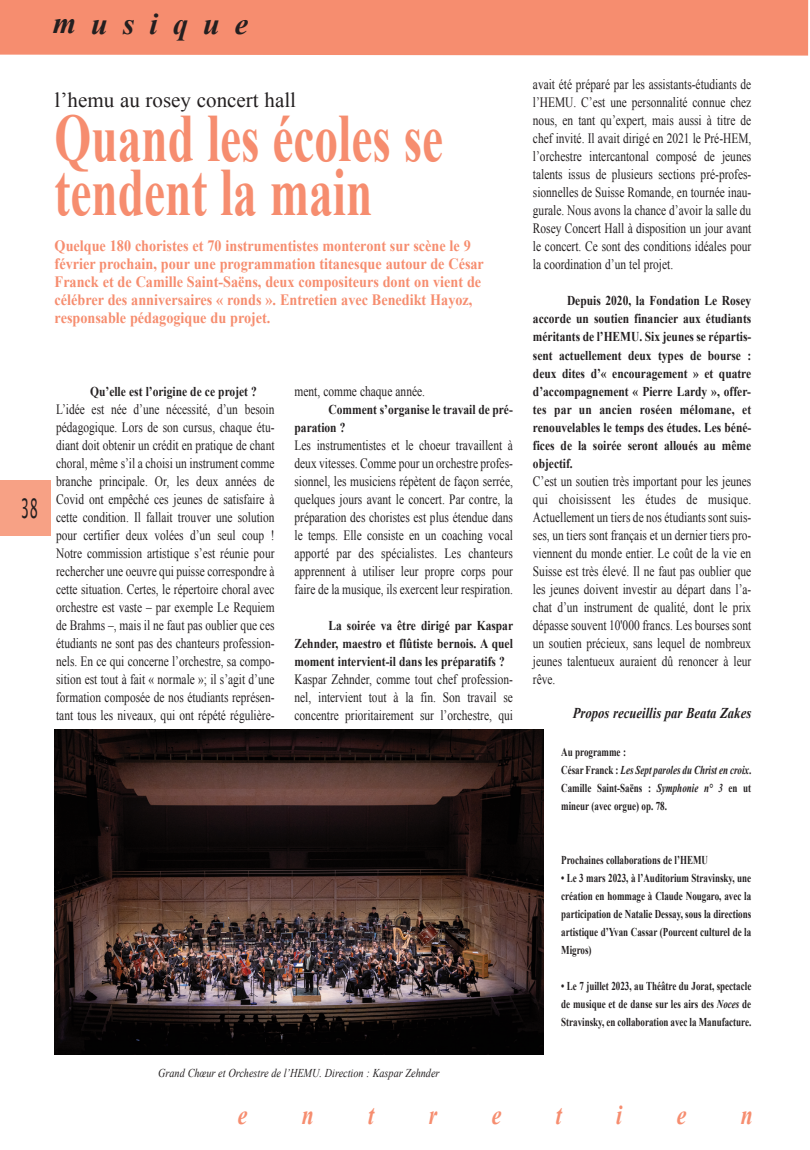
<style>
.page{position:relative;width:810px;height:1150px;background:#fff}
.page>*{position:absolute;margin:0;border:0;box-sizing:border-box;transform-origin:0 0}
.t1{font:700 67.5px/54px "Times New Roman";color:#f68d6f;scale:.7 1}
.t2{font:italic 700 30px "Times New Roman";letter-spacing:.5em;color:#231f20}
.t3{font:italic 700 27px "Times New Roman";color:#f68d6f;scale:.8 1}
.t4{font:27px "Lucida Grande";color:#231f20;scale:.5 1}
.t5{font:21px "Times New Roman";color:#231f20}
.t6{font:700 15.75px/18px "Times New Roman";color:#f68d6f;scale:.9 1}
.t7{font:italic 700 15px "Times New Roman";color:#231f20;scale:.85 1}
.t8{font:14.25px/18px "Times New Roman";color:#231f20;text-align:justify;scale:.8 1}
.t9{font:700 13.5px/18px "Times New Roman";color:#231f20;text-align:justify;scale:.85 1}
.t10{font:700 12px/18px "Times New Roman";color:#231f20;text-align:justify;scale:.75 1}
.t11{font:italic 12px "Times New Roman";color:#231f20;scale:.85 1}
.s1{font-style:italic}
</style>
<div class="page">
<div style="left:0;top:480px;width:50px;height:55px;background:#f7a185"></div>
<div style="left:0;top:0;width:807px;height:56px;background:#f68d6f"></div>
<img style="left:55px;top:729px;width:488px;height:325px">
<h2 class="t2" style="left:53px;top:7px;width:197px">musique</h2>
<h3 class="t5" style="left:55px;top:89px;width:243px">l’hemu au rosey concert hall</h3>
<h1 class="t1" style="left:55px;top:112px;width:556px">Quand les écoles se tendent la main</h1>
<p class="t6" style="left:55px;top:237px;width:478px">Quelque 180 choristes et 70 instrumentistes monteront sur scène le 9 février prochain, pour une programmation titanesque autour de César Franck et de Camille Saint-Saëns, deux compositeurs dont on vient de célébrer des anniversaires « ronds ». Entretien avec Benedikt Hayoz, responsable pédagogique du projet.</p>
<h3 class="t4" style="left:21px;top:492px;width:36px">38</h3>
<p class="t9" style="left:90px;top:382px;width:197px">Qu’elle est l’origine de ce projet ?</p>
<p class="t8" style="left:56px;top:400px;width:274px">L’idée est née d’une nécessité, d’un besoin pédagogique. Lors de son cursus, chaque étu&shy;diant doit obtenir un crédit en pratique de chant choral, même s’il a choisi un instrument comme branche principale. Or, les deux années de Covid ont empêché ces jeunes de satisfaire à cette condition. Il fallait trouver une solution pour certifier deux volées d’un seul coup !<br>Notre commission artistique s’est réunie pour rechercher une oeuvre qui puisse correspondre à cette situation. Certes, le répertoire choral avec orchestre est vaste – par exemple Le Requiem de Brahms –, mais il ne faut pas oublier que ces étudiants ne sont pas des chanteurs profession&shy;nels. En ce qui concerne l’orchestre, sa compo&shy;sition est tout à fait « normale »; il s’agit d’une formation composée de nos étudiants représen&shy;tant tous les niveaux, qui ont répété régulière-</p>
<p class="t8" style="left:294px;top:382px;width:164px">ment, comme chaque année.</p>
<p class="t9" style="left:294px;top:400px;width:258px;text-indent:34px">Comment s’organise le travail de pré&shy;paration ?</p>
<p class="t8" style="left:294px;top:436px;width:274px">Les instrumentistes et le choeur travaillent à deux vitesses. Comme pour un orchestre profes&shy;sionnel, les musiciens répètent de façon serrée, quelques jours avant le concert. Par contre, la préparation des choristes est plus étendue dans le temps. Elle consiste en un coaching vocal apporté par des spécialistes. Les chanteurs apprennent à utiliser leur propre corps pour faire de la musique, ils exercent leur respiration.</p>
<p class="t9" style="left:294px;top:616px;width:258px;text-indent:34px">La soirée va être dirigé par Kaspar Zehnder, maestro et flûtiste bernois. A quel moment intervient-il dans les préparatifs ?</p>
<p class="t8" style="left:294px;top:670px;width:274px">Kaspar Zehnder, comme tout chef profession&shy;nel, intervient tout à la fin. Son travail se concentre prioritairement sur l’orchestre, qui</p>
<p class="t8" style="left:532px;top:76px;width:274px">avait été préparé par les assistants-étudiants de l’HEMU. C’est une personnalité connue chez nous, en tant qu’expert, mais aussi à titre de chef invité. Il avait dirigé en 2021 le Pré-HEM, l’orchestre intercantonal composé de jeunes talents issus de plusieurs sections pré-profes&shy;sionnelles de Suisse Romande, en tournée inau&shy;gurale. Nous avons la chance d’avoir la salle du Rosey Concert Hall à disposition un jour avant le concert. Ce sont des conditions idéales pour la coordination d’un tel projet.</p>
<p class="t9" style="left:532px;top:292px;width:258px;text-indent:34px">Depuis 2020, la Fondation Le Rosey accorde un soutien financier aux étudiants méritants de l’HEMU. Six jeunes se répartis&shy;sent actuellement deux types de bourse : deux dites d’« encouragement » et quatre d’accompagnement « Pierre Lardy », offer&shy;tes par un ancien roséen mélomane, et renouvelables le temps des études. Les béné&shy;fices de la soirée seront alloués au même objectif.</p>
<p class="t8" style="left:532px;top:472px;width:274px">C’est un soutien très important pour les jeunes qui choisissent les études de musique.<br>Actuellement un tiers de nos étudiants sont suis&shy;ses, un tiers sont français et un dernier tiers pro&shy;viennent du monde entier. Le coût de la vie en Suisse est très élevé. Il ne faut pas oublier que les jeunes doivent investir au départ dans l’a&shy;chat d’un instrument de qualité, dont le prix dépasse souvent 10'000 francs. Les bourses sont un soutien précieux, sans lequel de nombreux jeunes talentueux auraient dû renoncer à leur rêve.</p>
<p class="t7" style="left:572px;top:704px;width:211px">Propos recueillis par Beata Zakes</p>
<p class="t10" style="left:561px;top:742px;width:255px;text-align:left">Au programme :<br>César Franck : <span class="s1">Les Sept paroles du Christ en croix</span>.<br>Camille Saint-Saëns : <span class="s1">Symphonie n° 3</span> en ut mineur (avec orgue) op. 78.</p>
<p class="t11" style="left:158px;top:1066px;width:332px">Grand Chœur et Orchestre de l’HEMU. Direction : Kaspar Zehnder</p>
<p class="t10" style="left:561px;top:850px;width:197px">Prochaines collaborations de l’HEMU</p>
<p class="t10" style="left:561px;top:868px;width:255px">• Le 3 mars 2023, à l’Auditorium Stravinsky, une création en hommage à Claude Nougaro, avec la participation de Natalie Dessay, sous la directions artistique d’Yvan Cassar (Pourcent culturel de la Migros)</p>
<p class="t10" style="left:561px;top:976px;width:255px">• Le 7 juillet 2023, au Théâtre du Jorat, spectacle de musique et de danse sur les airs des <span class="s1">Noces</span> de Stravinsky, en collaboration avec la Manufacture.</p>
<h3 class="t3" style="left:237px;top:1099px;width:13px">e</h3>
<h3 class="t3" style="left:301px;top:1099px;width:17px">n</h3>
<h3 class="t3" style="left:368px;top:1099px;width:9px">t</h3>
<h3 class="t3" style="left:428px;top:1099px;width:12px">r</h3>
<h3 class="t3" style="left:491px;top:1099px;width:13px">e</h3>
<h3 class="t3" style="left:555px;top:1099px;width:9px">t</h3>
<h3 class="t3" style="left:616px;top:1099px;width:9px">i</h3>
<h3 class="t3" style="left:676px;top:1099px;width:13px">e</h3>
<h3 class="t3" style="left:740px;top:1099px;width:17px">n</h3>
</div>
